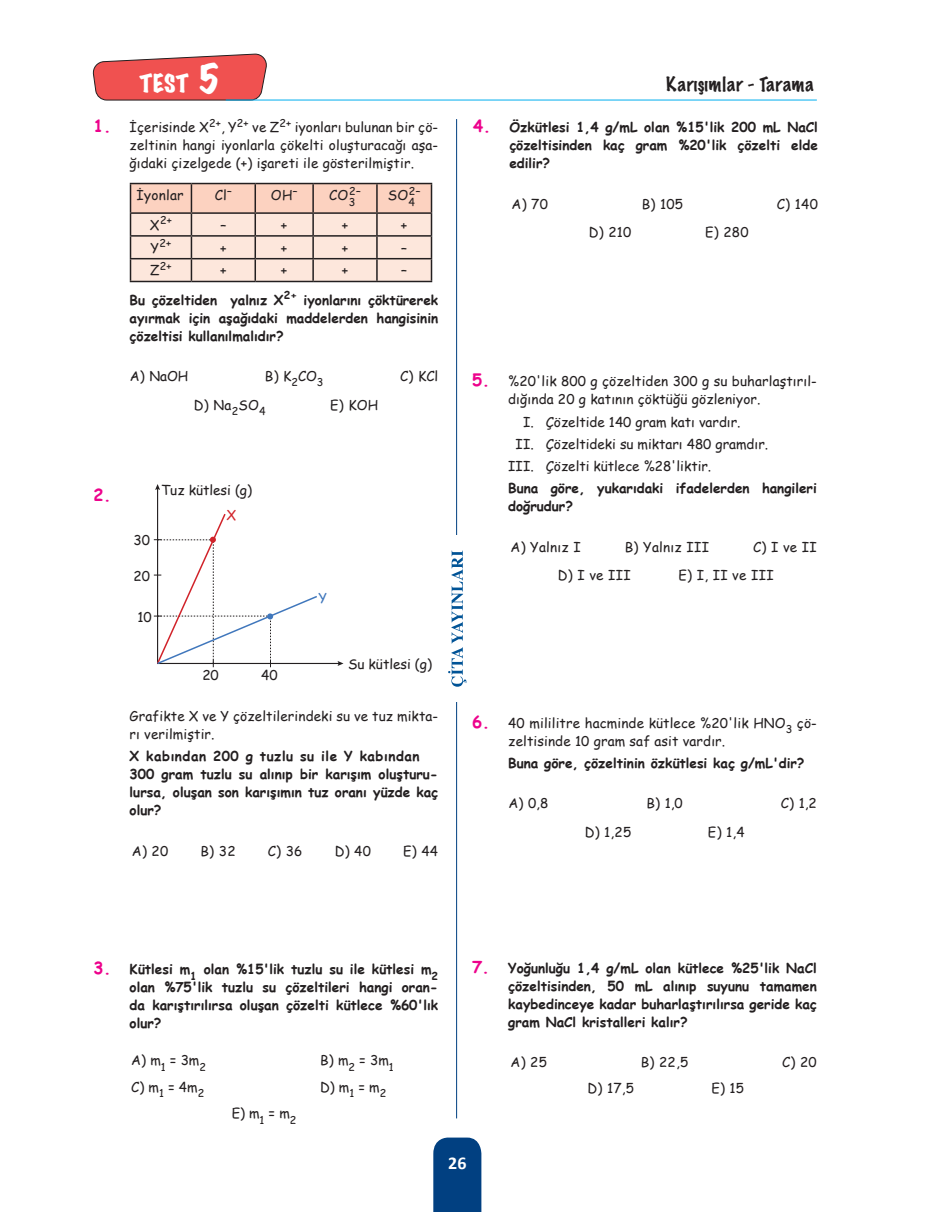
<style>
.page{position:relative;width:936px;height:1212px;background:#fff}
.page>*{position:absolute;margin:0;border:0;box-sizing:border-box;transform-origin:0 0}
.t1{font:expanded 22.5px "Marker Felt";color:#fff}
.t2{font:100 18px "Marker Felt";letter-spacing:.045em;color:#231f20}
.t3{font:700 18px "Calibri";color:#fff}
.t4{font:700 16.5px "Comic Sans MS";color:#ed028c}
.t5{font:13.5px/18px "Comic Sans MS";letter-spacing:.01em;color:#231f20}
.t6{font:700 13.5px/18px "Comic Sans MS";color:#231f20}
.t7{font:13.5px "Comic Sans MS";color:#d1232a}
.t8{font:13.5px "Comic Sans MS";color:#4077bc}
.t9{font:10.8px "Comic Sans MS";color:#231f20}
.s1{font-size:34.5px}
.s2{font-weight:700;font-size:16.5px;color:#ed028c}
.s3{font-size:13.5px}
.s4{font-weight:400}
.s5{font-size:16.5px;color:#ed028c}
</style>
<div class="page">
<svg style="left:92px;top:54px;width:175px;height:47px;background:#e76262"></svg>
<hr style="left:226px;top:100px;width:590px;height:1px;background:#00aeef">
<hr style="left:456px;top:119px;width:1px;height:999px;background:#014081">
<div style="left:433px;top:1137px;width:48px;height:75px;background:#014081"></div>
<div style="left:445px;top:535px;width:23px;height:167px;background:#fff"></div>
<svg style="left:448px;top:550px;width:18px;height:137px"></svg>
<svg style="left:154px;top:484px;width:189px;height:183px"></svg>
<hr style="left:130px;top:183px;width:61px;height:1px;background:#231f20">
<hr style="left:191px;top:183px;width:64px;height:1px;background:#231f20">
<hr style="left:255px;top:183px;width:58px;height:1px;background:#231f20">
<hr style="left:313px;top:183px;width:64px;height:1px;background:#231f20">
<hr style="left:377px;top:183px;width:55px;height:1px;background:#231f20">
<hr style="left:430px;top:184px;width:2px;height:28px;background:#231f20">
<hr style="left:377px;top:212px;width:55px;height:2px;background:#231f20">
<hr style="left:430px;top:214px;width:2px;height:21px;background:#231f20">
<hr style="left:377px;top:235px;width:55px;height:2px;background:#231f20">
<hr style="left:430px;top:237px;width:2px;height:21px;background:#231f20">
<hr style="left:377px;top:258px;width:55px;height:1px;background:#231f20">
<svg style="left:130px;top:184px;width:301px;height:97px;background:#ead0c4"></svg>
<hr style="left:430px;top:259px;width:2px;height:22px;background:#231f20">
<hr style="left:130px;top:281px;width:61px;height:1px;background:#231f20">
<hr style="left:191px;top:281px;width:64px;height:1px;background:#231f20">
<hr style="left:255px;top:281px;width:58px;height:1px;background:#231f20">
<hr style="left:313px;top:281px;width:64px;height:1px;background:#231f20">
<hr style="left:377px;top:281px;width:55px;height:1px;background:#231f20">
<h1 class="t1" style="left:139px;top:65px;width:82px">TEST <span class="s1">5</span></h1>
<p class="t5" style="left:130px;top:118px;width:310px;text-align:justify;text-indent:-36px"><span class="s2">1.</span> İçerisinde X<sup>2+</sup>, Y<sup>2+</sup> ve Z<sup>2+</sup> iyonları bulunan bir çö&shy;zeltinin hangi iyonlarla çökelti oluşturacağı aşa&shy;ğıdaki çizelgede (+) işareti ile gösterilmiştir.</p>
<p class="t5" style="left:136px;top:186px;width:49px">İyonlar</p>
<p class="t5" style="left:215px;top:186px;width:19px">Cl<sup>–</sup></p>
<p class="t5" style="left:271px;top:186px;width:28px">OH<sup>–</sup></p>
<p class="t5" style="left:329px;top:186px;width:28px">CO<sub>3</sub></p>
<p class="t9" style="left:349px;top:183px;width:13px">2–</p>
<p class="t5" style="left:388px;top:186px;width:29px">SO<sub>4</sub></p>
<p class="t9" style="left:409px;top:183px;width:13px">2–</p>
<p class="t9" style="left:150px;top:213px;width:24px"><span class="s3">X</span>2+</p>
<p class="t5" style="left:220px;top:216px;width:7px">–</p>
<p class="t5" style="left:281px;top:216px;width:8px">+</p>
<p class="t5" style="left:342px;top:216px;width:8px">+</p>
<p class="t5" style="left:401px;top:216px;width:8px">+</p>
<p class="t9" style="left:150px;top:235px;width:22px"><span class="s3">Y</span>2+</p>
<p class="t5" style="left:220px;top:238px;width:8px">+</p>
<p class="t5" style="left:281px;top:238px;width:8px">+</p>
<p class="t5" style="left:342px;top:238px;width:8px">+</p>
<p class="t5" style="left:401px;top:238px;width:7px">–</p>
<p class="t9" style="left:150px;top:258px;width:23px"><span class="s3">Z</span>2+</p>
<p class="t5" style="left:220px;top:261px;width:8px">+</p>
<p class="t5" style="left:281px;top:261px;width:8px">+</p>
<p class="t5" style="left:342px;top:261px;width:8px">+</p>
<p class="t6" style="left:130px;top:255px;width:310px;line-height:29.2px;text-indent:271px"><span class="s4">–<br></span>Bu çözeltiden yalnız X<sup>2+</sup> iyonlarını çöktürerek</p>
<p class="t6" style="left:130px;top:308px;width:310px">ayırmak için aşağıdaki maddelerden hangisinin çözeltisi kullanılmalıdır?</p>
<p class="t5" style="left:130px;top:367px;width:60px">A) NaOH</p>
<p class="t5" style="left:265px;top:367px;width:60px">B) K<sub>2</sub>CO<sub>3</sub></p>
<p class="t5" style="left:400px;top:367px;width:40px">C) KCl</p>
<p class="t5" style="left:194px;top:395px;width:73px">D) Na<sub>2</sub>SO<sub>4</sub></p>
<p class="t5" style="left:330px;top:395px;width:50px">E) KOH</p>
<p class="t4" style="left:94px;top:483px;width:19px">2.</p>
<p class="t5" style="left:161px;top:481px;width:92px">Tuz kütlesi (g)</p>
<p class="t7" style="left:226px;top:505px;width:11px">X</p>
<p class="t5" style="left:133px;top:530px;width:18px">30</p>
<p class="t5" style="left:133px;top:567px;width:18px">20</p>
<p class="t5" style="left:137px;top:608px;width:16px">10</p>
<p class="t8" style="left:318px;top:588px;width:10px">Y</p>
<p class="t5" style="left:348px;top:655px;width:85px">Su kütlesi (g)</p>
<p class="t5" style="left:130px;top:707px;width:310px">Grafikte X ve Y çözeltilerindeki su ve tuz mikta&shy;rı verilmiştir.</p>
<p class="t6" style="left:130px;top:747px;width:310px">X kabından 200 g tuzlu su ile Y kabından 300 gram tuzlu su alınıp bir karışım oluşturu&shy;lursa, oluşan son karışımın tuz oranı yüzde kaç olur?</p>
<p class="t5" style="left:132px;top:841px;width:38px">A) 20</p>
<p class="t5" style="left:200px;top:841px;width:37px">B) 32</p>
<p class="t5" style="left:268px;top:841px;width:36px">C) 36</p>
<p class="t5" style="left:335px;top:841px;width:38px">D) 40</p>
<p class="t5" style="left:403px;top:841px;width:36px">E) 44</p>
<p class="t5" style="left:202px;top:665px;width:18px">20</p>
<p class="t5" style="left:261px;top:665px;width:18px">40</p>
<h2 class="t2" style="left:666px;top:70px;width:149px">Karışımlar - Tarama</h2>
<p class="t6" style="left:509px;top:118px;width:310px;text-align:justify;text-indent:-36px"><span class="s5">4.</span> Özkütlesi 1,4 g/mL olan %15'lik 200 mL NaCl çözeltisinden kaç gram %20'lik çözelti elde edilir?</p>
<p class="t5" style="left:511px;top:194px;width:38px">A) 70</p>
<p class="t5" style="left:641px;top:194px;width:43px">B) 105</p>
<p class="t5" style="left:776px;top:194px;width:43px">C) 140</p>
<p class="t5" style="left:588px;top:223px;width:44px">D) 210</p>
<p class="t5" style="left:705px;top:223px;width:45px">E) 280</p>
<p class="t5" style="left:508px;top:372px;width:310px;text-indent:-36px"><span class="s2">5.</span> %20'lik 800 g çözeltiden 300 g su buharlaştırıl&shy;dığında 20 g katının çöktüğü gözleniyor.</p>
<p class="t5" style="left:523px;top:412px;width:219px">I. Çözeltide 140 gram katı vardır.</p>
<p class="t5" style="left:515px;top:434px;width:254px">II. Çözeltideki su miktarı 480 gramdır.</p>
<p class="t5" style="left:508px;top:457px;width:204px">III. Çözelti kütlece %28'liktir.</p>
<p class="t6" style="left:508px;top:479px;width:310px">Buna göre, yukarıdaki ifadelerden hangileri doğrudur?</p>
<p class="t5" style="left:510px;top:537px;width:72px">A) Yalnız I</p>
<p class="t5" style="left:624px;top:537px;width:86px">B) Yalnız III</p>
<p class="t5" style="left:753px;top:537px;width:65px">C) I ve II</p>
<p class="t5" style="left:558px;top:566px;width:74px">D) I ve III</p>
<p class="t5" style="left:678px;top:566px;width:97px">E) I, II ve III</p>
<p class="t5" style="left:508px;top:713px;width:310px;text-indent:-36px"><span class="s2">6.</span> 40 mililitre hacminde kütlece %20'lik HNO<sub>3</sub> çö&shy;zeltisinde 10 gram saf asit vardır.</p>
<p class="t6" style="left:508px;top:753px;width:298px">Buna göre, çözeltinin özkütlesi kaç g/mL'dir?</p>
<p class="t5" style="left:508px;top:794px;width:41px">A) 0,8</p>
<p class="t5" style="left:646px;top:794px;width:38px">B) 1,0</p>
<p class="t5" style="left:780px;top:794px;width:37px">C) 1,2</p>
<p class="t5" style="left:584px;top:822px;width:48px">D) 1,25</p>
<p class="t5" style="left:708px;top:822px;width:38px">E) 1,4</p>
<p class="t6" style="left:130px;top:960px;width:310px;text-align:justify;text-indent:-36px"><span class="s5">3.</span> Kütlesi m<sub>1</sub> olan %15'lik tuzlu su ile kütlesi m<sub>2 </sub>olan %75'lik tuzlu su çözeltileri hangi oran&shy;da karıştırılırsa oluşan çözelti kütlece %60'lık olur?</p>
<p class="t5" style="left:131px;top:1051px;width:76px">A) m<sub>1</sub> = 3m<sub>2</sub></p>
<p class="t5" style="left:320px;top:1051px;width:75px">B) m<sub>2</sub> = 3m<sub>1</sub></p>
<p class="t5" style="left:131px;top:1077px;width:75px">C) m<sub>1</sub> = 4m<sub>2</sub></p>
<p class="t5" style="left:320px;top:1077px;width:68px">D) m<sub>1</sub> = m<sub>2</sub></p>
<p class="t5" style="left:232px;top:1104px;width:66px">E) m<sub>1</sub> = m<sub>2</sub></p>
<p class="t6" style="left:508px;top:959px;width:310px;text-align:justify;text-indent:-36px"><span class="s5">7.</span> Yoğunluğu 1,4 g/mL olan kütlece %25'lik NaCl çözeltisinden, 50 mL alınıp suyunu tamamen kaybedinceye kadar buharlaştırılırsa geride kaç gram NaCl kristalleri kalır?</p>
<p class="t5" style="left:510px;top:1053px;width:38px">A) 25</p>
<p class="t5" style="left:640px;top:1053px;width:49px">B) 22,5</p>
<p class="t5" style="left:782px;top:1053px;width:36px">C) 20</p>
<p class="t5" style="left:587px;top:1078px;width:48px">D) 17,5</p>
<p class="t5" style="left:711px;top:1078px;width:34px">E) 15</p>
<h2 class="t3" style="left:448px;top:1152px;width:20px">26</h2>
</div>
